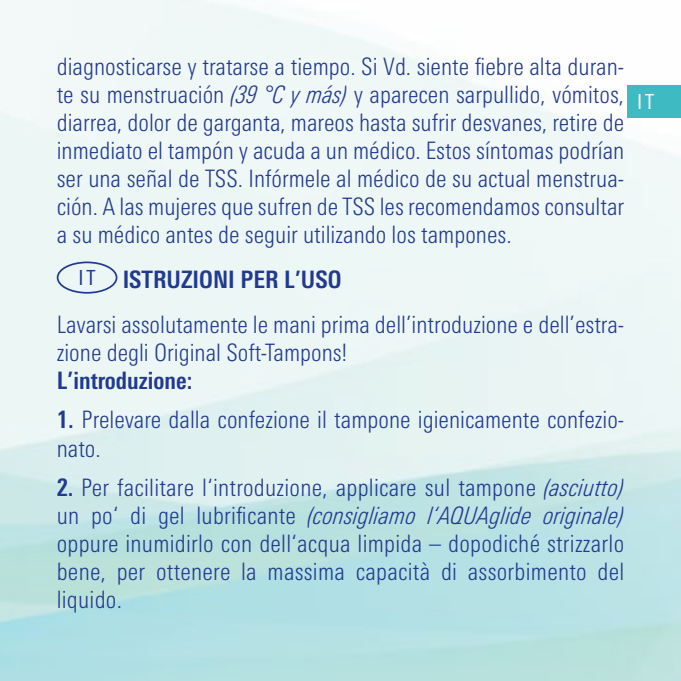
<style>
.page{position:relative;width:681px;height:681px;background:#fff}
.page>*{position:absolute;margin:0;border:0;box-sizing:border-box;transform-origin:0 0}
.t1{font:300 condensed 24px/28px "Univers Next Pro";color:#213a8f;text-align:justify}
.t2{font:700 condensed 24px "Univers Next Pro";color:#213a8f}
.t3{font:condensed 20.8px "Univers Next Pro";color:#fff}
.s1{font-style:italic}
.s2{font-weight:400;font-size:20.8px}
.s3{font-weight:700}
</style>
<div class="page">
<img style="left:0;top:0;width:680px;height:680px">
<div style="left:57px;top:261px;width:60px;height:32px;border:2px solid #213a8f;border-radius:50%"></div>
<div style="left:626px;top:85px;width:54px;height:33px;background:#3dbac2"></div>
<p class="t1" style="left:57px;top:52px;width:569px">diagnosticarse y tratarse a tiempo. Si Vd. siente fiebre alta duran&shy;te su menstruación <span class="s1">(39 °C y más)</span> y aparecen sarpullido, vómitos, diarrea, dolor de garganta, mareos hasta sufrir desvanes, retire de inmediato el tampón y acuda a un médico. Estos síntomas podrían ser una señal de TSS. Infórmele al médico de su actual menstrua&shy;ción. A las mujeres que sufren de TSS les recomendamos consultar a su médico antes de seguir utilizando los tampones.</p>
<p class="t1" style="left:57px;top:256px;width:568px;line-height:45.2px;text-indent:22px"><span class="s2">IT</span> <span class="s3">ISTRUZIONI PER L’USO<br></span>Lavarsi assolutamente le mani prima dell’introduzione e dell’estra-</p>
<p class="t1" style="left:57px;top:338px;width:291px">zione degli Original Soft-Tampons!</p>
<p class="t2" style="left:57px;top:366px;width:137px">L’introduzione:</p>
<p class="t1" style="left:57px;top:406px;width:568px"><span class="s3">1.</span> Prelevare dalla confezione il tampone igienicamente confezio&shy;nato.</p>
<p class="t1" style="left:57px;top:473px;width:569px"><span class="s3">2.</span> Per facilitare l‘introduzione, applicare sul tampone <span class="s1">(asciutto) </span>un po‘ di gel lubrificante <span class="s1">(consigliamo l‘AQUAglide originale) </span>oppure inumidirlo con dell‘acqua limpida – dopodiché strizzarlo bene, per ottenere la massima capacità di assorbimento del liquido.</p>
<p class="t3" style="left:636px;top:90px;width:19px">IT</p>
</div>
